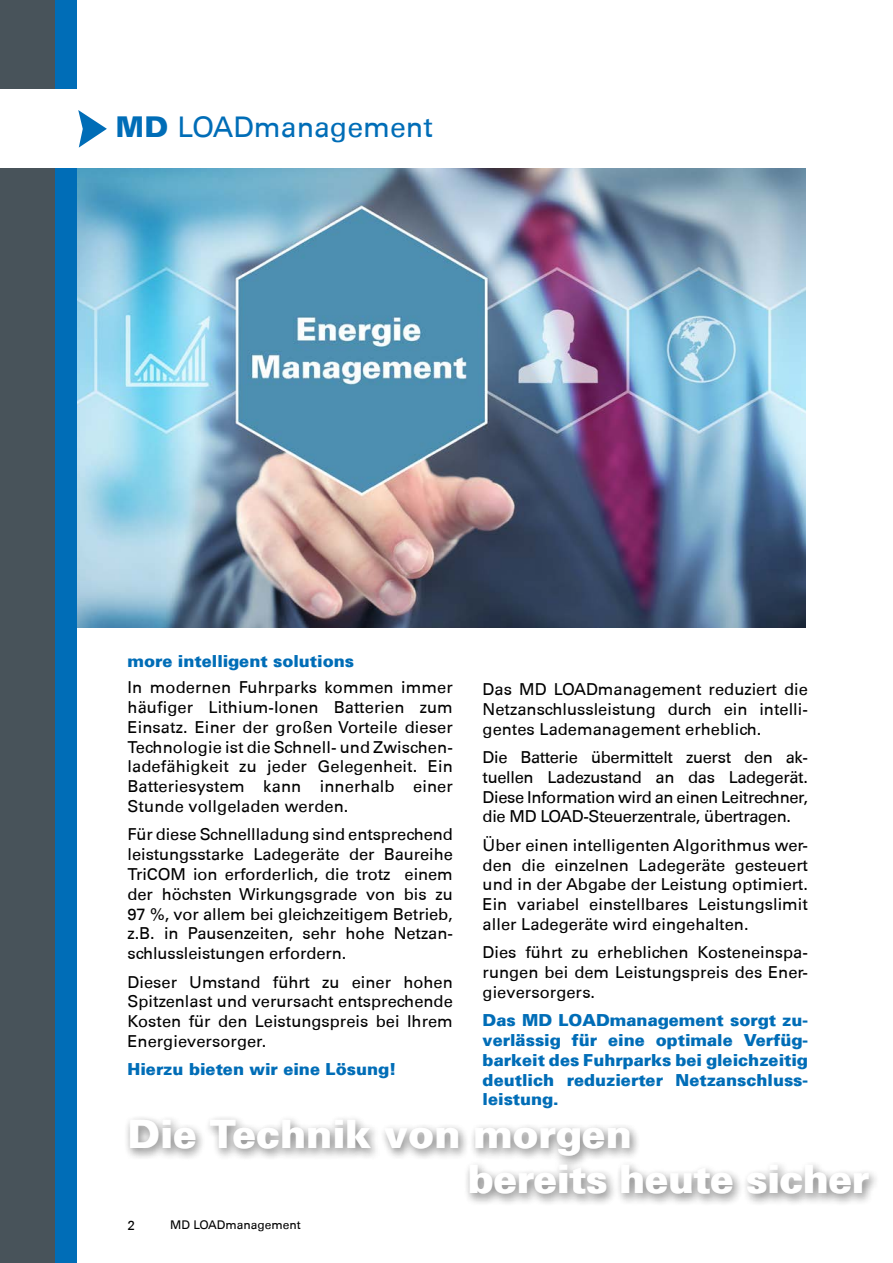
<style>
.page{position:relative;width:893px;height:1263px;background:#fff}
.page>*{position:absolute;margin:0;border:0;box-sizing:border-box;transform-origin:0 0}
.t1{font:900 39px/45px "Univers";letter-spacing:-.015em;color:#fff}
.t2{font:28.5px "Univers 55 Roman";color:#006db7}
.t3{font:16.5px/19.8px "Univers 55 Roman";color:#000;text-align:justify}
.t4{font:900 16.5px/19.8px "Univers";color:#006db7;text-align:justify}
.t5{font:13.5px "Univers 55 Roman";color:#000}
.t6{font:12px "Univers 55 Roman";color:#000}
.s1{font-family:"Univers";font-weight:900}
</style>
<div class="page">
<img style="left:77px;top:168px;width:729px;height:459px">
<div style="left:0;top:0;width:55px;height:1263px;background:#48535a"></div>
<div style="left:55px;top:0;width:22px;height:1263px;background:#006db7"></div>
<div style="left:0;top:90px;width:102px;height:78px;background:#fff"></div>
<svg style="left:78px;top:110px;width:29px;height:38px"></svg>
<div style="left:124px;top:1114px;width:769px;height:92px;background:#000;opacity:.28"></div>
<h2 class="t2" style="left:116px;top:110px;width:318px"><span class="s1">MD</span> LOADmanagement</h2>
<p class="t4" style="left:128px;top:650px;width:228px">more intelligent solutions</p>
<p class="t3" style="left:128px;top:678px;width:327px">In modernen Fuhrparks kommen immer häufiger Lithium-Ionen Batterien zum Einsatz. Einer der großen Vorteile dieser Technologie ist die Schnell- und Zwischen&shy;ladefähigkeit zu jeder Gelegenheit. Ein Batteriesystem kann innerhalb einer Stunde vollgeladen werden.</p>
<p class="t3" style="left:128px;top:825px;width:327px">Für diese Schnellladung sind entsprechend leistungsstarke Ladegeräte der Baureihe TriCOM ion erforderlich, die trotz einem der höchsten Wirkungsgrade von bis zu 97 %, vor allem bei gleichzeitigem Betrieb, z.B. in Pausenzeiten, sehr hohe Netzan&shy;schlussleistungen erfordern.</p>
<p class="t3" style="left:128px;top:972px;width:327px">Dieser Umstand führt zu einer hohen Spitzenlast und verursacht entsprechende Kosten für den Leistungspreis bei Ihrem Energieversorger.</p>
<p class="t4" style="left:128px;top:1059px;width:270px">Hierzu bieten wir eine Lösung!</p>
<p class="t3" style="left:483px;top:679px;width:327px">Das MD LOADmanagement reduziert die Netzanschlussleistung durch ein intelli&shy;gentes Lademanagement erheblich.</p>
<p class="t3" style="left:483px;top:747px;width:327px">Die Batterie übermittelt zuerst den ak&shy;tuellen Ladezustand an das Ladegerät.<br>Diese Information wird an einen Leitrechner, die MD LOAD-Steuerzentrale, übertragen.</p>
<p class="t3" style="left:483px;top:835px;width:327px">Über einen intelligenten Algorithmus wer&shy;den die einzelnen Ladegeräte gesteuert und in der Abgabe der Leistung optimiert.<br>Ein variabel einstellbares Leistungslimit aller Ladegeräte wird eingehalten.</p>
<p class="t3" style="left:483px;top:942px;width:327px">Dies führt zu erheblichen Kosteneinspa&shy;rungen bei dem Leistungspreis des Ener&shy;gieversorgers.</p>
<p class="t4" style="left:483px;top:1009px;width:327px">Das MD LOADmanagement sorgt zu&shy;verlässig für eine optimale Verfüg&shy;barkeit des Fuhrparks bei gleichzeitig deutlich reduzierter Netzanschluss&shy;leistung.</p>
<h1 class="t1" style="left:468px;top:1110px;width:402px;text-indent:-340px">Die Technik von morgen<br>bereits heute sicher</h1>
<p class="t6" style="left:170px;top:1217px;width:132px">MD LOADmanagement</p>
<p class="t5" style="left:128px;top:1217px;width:9px">2</p>
</div>
